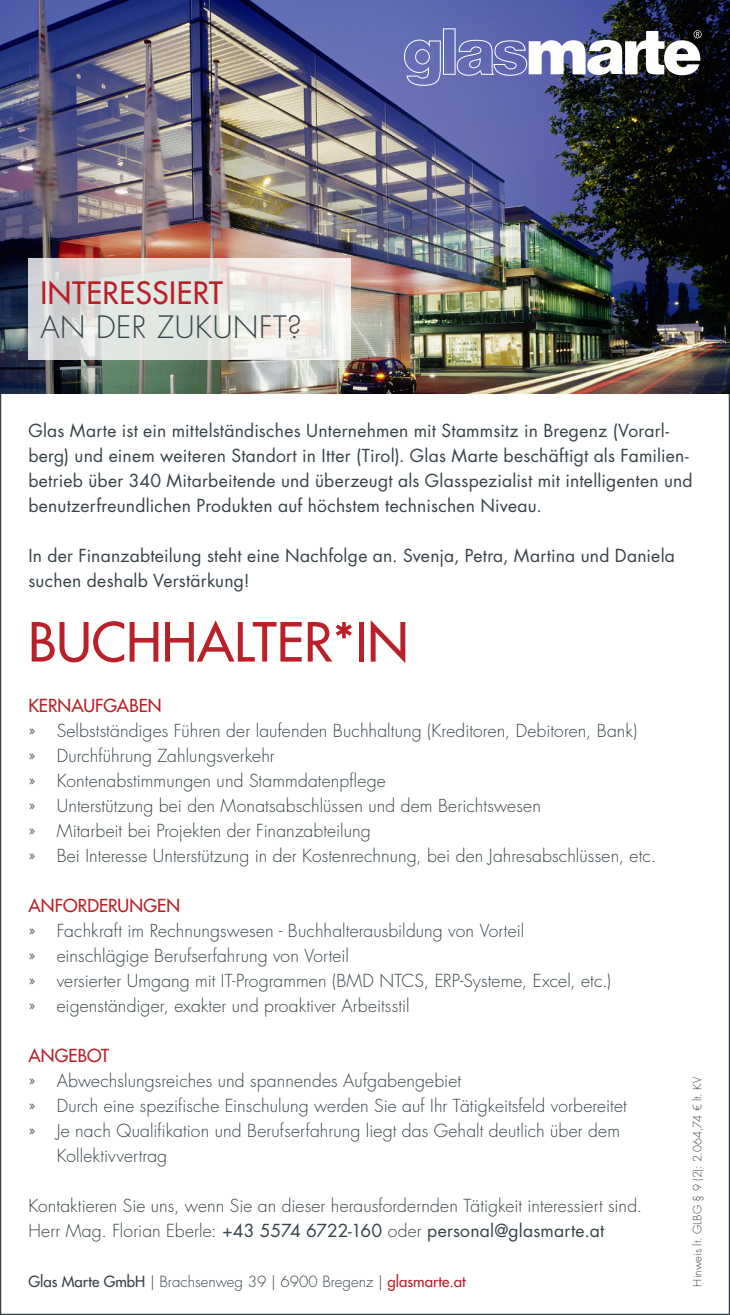
<style>
.page{position:relative;width:730px;height:1315px;background:#fff}
.page>*{position:absolute;margin:0;border:0;box-sizing:border-box;transform-origin:0 0}
.Überschrift_Stellenb{font:500 52.5px "Futura Std";color:#b92027}
.Interessiert{font:300 30px "Futura Std";letter-spacing:.02em;color:#364349}
.Interessiert-2{font:500 30px "Futura Std";letter-spacing:.02em;color:#b92027}
.Fließtext{font:300 17.5px/25px "Futura Std";letter-spacing:.005em;color:#364349}
.Fließtext-2{font:17.5px/25px "Futura Std";letter-spacing:.015em;color:#364349}
.Aufzählungen{font:500 17.5px "Futura Std";letter-spacing:.005em;color:#b92027}
.Kleine_Überschriften{font:500 17.5px "Futura Std";letter-spacing:.005em;color:#b92027}
.t1{font:300 15px "Futura Std";color:#364349}
.Fließtext-3{font:300 11.25px "Futura Std";letter-spacing:.01em;color:#364349}
.s1{font-weight:300}
.s2{font-weight:500}
.s3{font-weight:500;color:#b92027}
</style>
<div class="page">
<img style="left:0;top:0;width:730px;height:394px">
<svg style="left:28px;top:259px;width:323px;height:101px;background:#e4e4e0"></svg>
<svg style="left:404px;top:28px;width:298px;height:58px"></svg>
<p class="Interessiert-2" style="left:40px;top:274px;width:184px">INTERESSIERT</p>
<p class="Interessiert" style="left:40px;top:308px;width:263px">AN DER ZUKUNFT?</p>
<p class="Fließtext-2" style="left:28px;top:418px;width:666px">Glas Marte ist ein mittelständisches Unternehmen mit Stammsitz in Bregenz (Vorarl&shy;berg) und einem weiteren Standort in Itter (Tirol). Glas Marte beschäftigt als Familien&shy;betrieb über 340 Mitarbeitende und überzeugt als Glasspezialist mit intelligenten und benutzerfreundlichen Produkten auf höchstem technischen Niveau.</p>
<p class="Fließtext-2" style="left:28px;top:543px;width:648px">In der Finanzabteilung steht eine Nachfolge an. Svenja, Petra, Martina und Daniela suchen deshalb Verstärkung!</p>
<p class="Überschrift_Stellenb" style="left:28px;top:609px;width:382px">BUCHHALTER*IN</p>
<p class="Kleine_Überschriften" style="left:28px;top:694px;width:135px">KERNAUFGABEN</p>
<p class="Fließtext" style="left:28px;top:718px;width:610px">» Selbstständiges Führen der laufenden Buchhaltung (Kreditoren, Debitoren, Bank)</p>
<p class="Fließtext" style="left:28px;top:743px;width:248px">» Durchführung Zahlungsverkehr</p>
<p class="Fließtext" style="left:28px;top:768px;width:359px">» Kontenabstimmungen und Stammdatenpflege</p>
<p class="Fließtext" style="left:28px;top:793px;width:514px">» Unterstützung bei den Monatsabschlüssen und dem Berichtswesen</p>
<p class="Fließtext" style="left:28px;top:818px;width:344px">» Mitarbeit bei Projekten der Finanzabteilung</p>
<p class="Fließtext" style="left:28px;top:843px;width:629px">» Bei Interesse Unterstützung in der Kostenrechnung, bei den Jahresabschlüssen, etc.</p>
<p class="Aufzählungen" style="left:28px;top:894px;width:153px">ANFORDERUNGEN</p>
<p class="Fließtext" style="left:28px;top:918px;width:497px">» Fachkraft im Rechnungswesen - Buchhalterausbildung von Vorteil</p>
<p class="Fließtext" style="left:28px;top:943px;width:322px">» einschlägige Berufserfahrung von Vorteil</p>
<p class="Fließtext" style="left:28px;top:968px;width:584px">» versierter Umgang mit IT-Programmen (BMD NTCS, ERP-Systeme, Excel, etc.)</p>
<p class="Fließtext" style="left:28px;top:993px;width:383px">» eigenständiger, exakter und proaktiver Arbeitsstil</p>
<p class="Aufzählungen" style="left:28px;top:1044px;width:82px">ANGEBOT</p>
<p class="Fließtext" style="left:28px;top:1068px;width:434px">» Abwechslungsreiches und spannendes Aufgabengebiet</p>
<p class="Fließtext" style="left:28px;top:1093px;width:600px">» Durch eine spezifische Einschulung werden Sie auf Ihr Tätigkeitsfeld vorbereitet</p>
<p class="Fließtext" style="left:57px;top:1118px;width:565px;text-indent:-28px">» Je nach Qualifikation und Berufserfahrung liegt das Gehalt deutlich über dem<br>Kollektivvertrag</p>
<p class="Fließtext" style="left:28px;top:1193px;width:615px">Kontaktieren Sie uns, wenn Sie an dieser herausfordernden Tätigkeit interessiert sind.</p>
<p class="Fließtext-2" style="left:28px;top:1218px;width:577px"><span class="s1">Herr Mag. Florian Eberle:</span> +43 5574 6722-160 <span class="s1">oder</span> personal@glasmarte.at</p>
<p class="t1" style="left:28px;top:1272px;width:439px"><span class="s2">Glas Marte GmbH</span> | Brachsenweg 39 | 6900 Bregenz | <span class="s3">glasmarte.at</span></p>
<p class="Fließtext-3" style="left:691px;top:1287px;width:211px;rotate:-90deg">Hinweis lt. GLBG § 9 (2): 2.064,74 € lt. KV</p>
</div>
